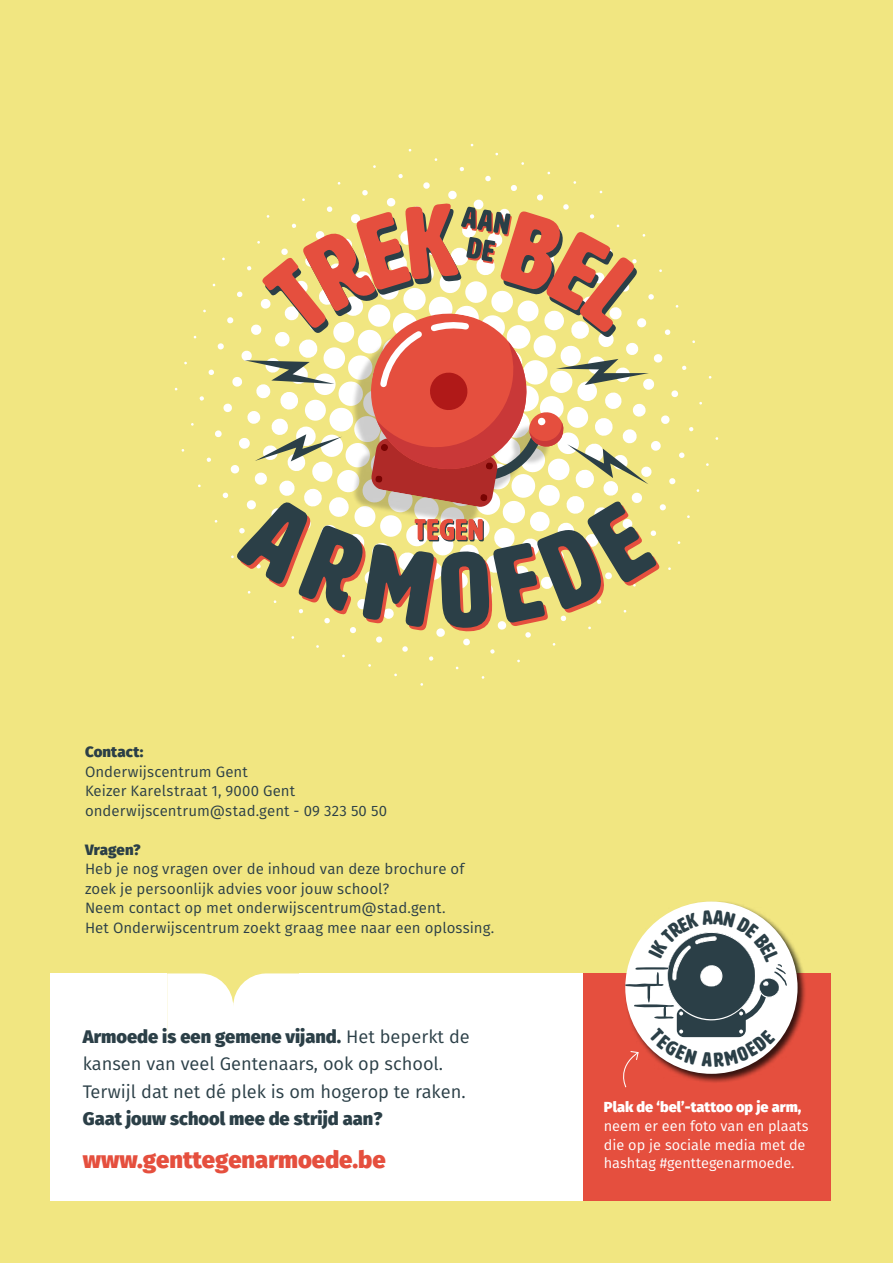
<style>
.page{position:relative;width:893px;height:1263px;background:#f1e681}
.page>*{position:absolute;margin:0;border:0;box-sizing:border-box;transform-origin:0 0}
.t1{font:800 23.85px "Fira Sans";color:#e54f3e}
.t2{font:18.3px/27.3px "Fira Sans";color:#2b3f47}
.t3{font:800 18.3px "Fira Sans";color:#2b3f47}
.t4{font:15px/19.5px "Fira Sans";letter-spacing:.005em;color:#2b3f47}
.t5{font:800 15px "Fira Sans";letter-spacing:.005em;color:#2b3f47}
.t6{font:14.55px/18.6px "Fira Sans";color:#fff}
.t7{font:800 14.55px "Fira Sans";color:#fff}
.s1{font-weight:800}
</style>
<div class="page">
<svg style="left:167px;top:973px;width:132px;height:66px;background:#fefdf6"></svg>
<div style="left:50px;top:973px;width:117px;height:228px;background:#fff"></div>
<div style="left:299px;top:973px;width:347px;height:228px;background:#fff"></div>
<div style="left:583px;top:973px;width:248px;height:228px;background:#e54f3e"></div>
<div style="left:95px;top:1039px;width:278px;height:162px;background:#fff"></div>
<div style="left:624px;top:901px;width:182px;height:182px;background:#000;opacity:.75"></div>
<div style="left:625px;top:901px;width:172px;height:173px;background:#fff;border-radius:50%"></div>
<svg style="left:175px;top:144px;width:543px;height:542px"></svg>
<svg style="left:235px;top:203px;width:425px;height:429px"></svg>
<svg style="left:623px;top:910px;width:164px;height:178px"></svg>
<p class="t5" style="left:85px;top:741px;width:60px">Contact:</p>
<p class="t4" style="left:85px;top:762px;width:303px">Onderwijscentrum Gent<br>Keizer Karelstraat 1, 9000 Gent onderwijscentrum@stad.gent - 09 323 50 50</p>
<p class="t5" style="left:85px;top:839px;width:57px">Vragen?</p>
<p class="t4" style="left:85px;top:859px;width:411px">Heb je nog vragen over de inhoud van deze brochure of zoek je persoonlijk advies voor jouw school?<br>Neem contact op met onderwijscentrum@stad.gent.<br>Het Onderwijscentrum zoekt graag mee naar een oplossing.</p>
<p class="t2" style="left:83px;top:1023px;width:388px"><span class="s1">Armoede is een gemene vijand.</span> Het beperkt de kansen van veel Gentenaars, ook op school.<br>Terwijl dat net dé plek is om hogerop te raken.</p>
<p class="t3" style="left:83px;top:1106px;width:301px">Gaat jouw school mee de strijd aan?</p>
<h1 class="t1" style="left:83px;top:1143px;width:305px">www.genttegenarmoede.be</h1>
<p class="t7" style="left:604px;top:1097px;width:199px">Plak de ‘bel’-tattoo op je arm,</p>
<p class="t6" style="left:604px;top:1116px;width:206px">neem er een foto van en plaats die op je sociale media met de hashtag #genttegenarmoede.</p>
</div>
